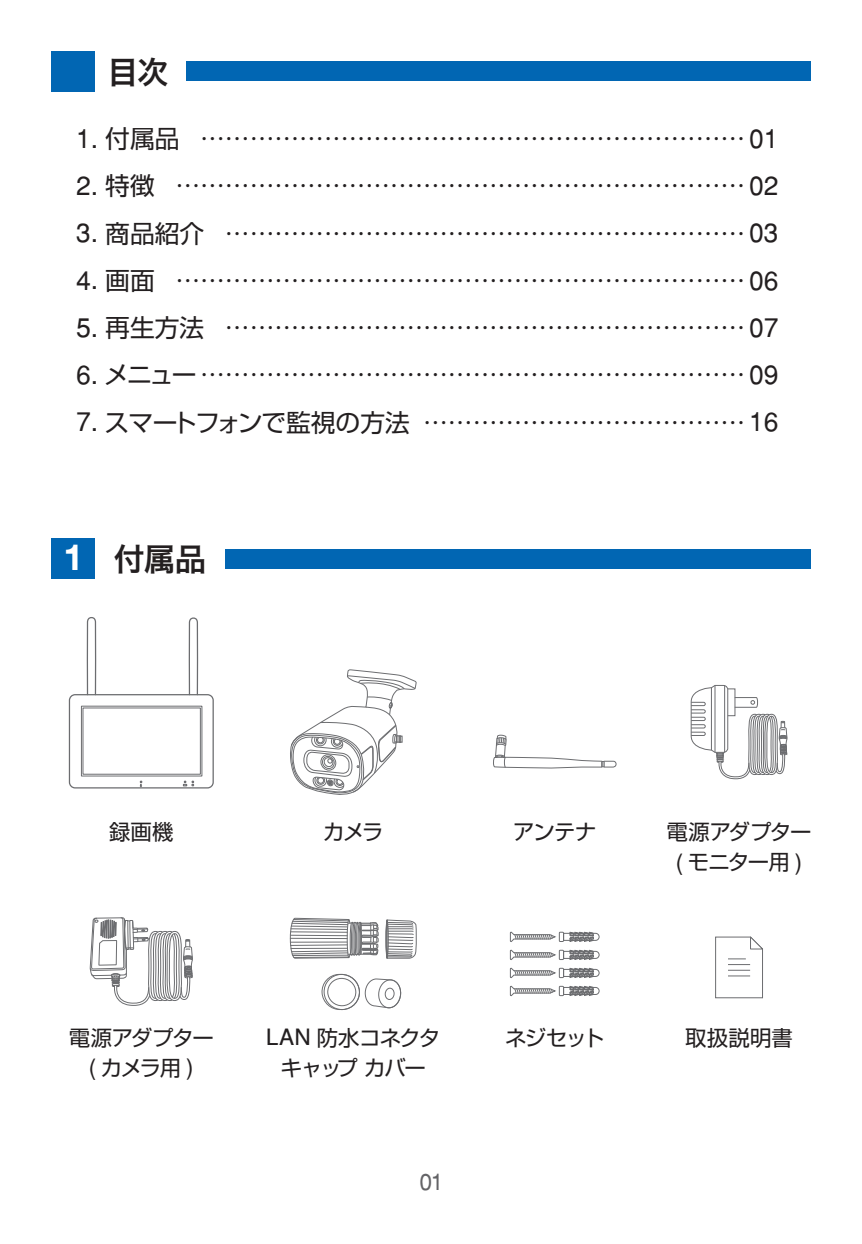
<style>
.page{position:relative;width:862px;height:1244px;background:#fff}
.page>*{position:absolute;margin:0;border:0;box-sizing:border-box;transform-origin:0 0}
.t1{font:31.5px "Hira Kaku Pro N W6";color:#231f20}
.t2{font:24.75px "Shin Go Pro";color:#231f20}
.t3{font:24.75px "Shin Go Pro";letter-spacing:-.025em;color:#231f20}
.t4{font:22.72px "Helvetica";color:#636366}
.t5{font:21.38px/30.4px "Shin Go Pro";letter-spacing:-.045em;color:#231f20;text-align:center}
.s1{font-family:"Helvetica";font-size:26.32px}
.s2{font-family:"Helvetica";font-size:26.1px}
.s3{font-family:"Helvetica 75";font-weight:700;font-size:36px;color:#fff}
.s4{font-family:"Helvetica";font-size:22.5px}
</style>
<div class="page">
<svg style="left:139px;top:780px;width:3px;height:6px"></svg>
<svg style="left:182px;top:780px;width:12px;height:6px"></svg>
<div style="left:69px;top:694px;width:145px;height:94px;border:1px solid #6c6d70;border-radius:6px"></div>
<div style="left:81px;top:706px;width:121px;height:70px;border:1px solid #6c6d70"></div>
<div style="left:82px;top:707px;width:119px;height:68px;border:1px solid #6c6d70"></div>
<svg style="left:188px;top:617px;width:10px;height:79px"></svg>
<svg style="left:86px;top:617px;width:11px;height:79px"></svg>
<svg style="left:493px;top:734px;width:123px;height:35px"></svg>
<svg style="left:715px;top:936px;width:48px;height:63px"></svg>
<svg style="left:509px;top:985px;width:91px;height:12px"></svg>
<svg style="left:509px;top:931px;width:91px;height:48px"></svg>
<svg style="left:89px;top:917px;width:104px;height:89px"></svg>
<svg style="left:289px;top:917px;width:128px;height:93px"></svg>
<div style="left:323px;top:973px;width:37px;height:37px;border:1px solid #6c6d70;border-radius:50%"></div>
<svg style="left:690px;top:685px;width:97px;height:95px"></svg>
<div style="left:186px;top:62px;width:624px;height:19px;background:#0166b3"></div>
<div style="left:51px;top:51px;width:43px;height:40px;background:#0166b3"></div>
<div style="left:225px;top:549px;width:585px;height:19px;background:#0166b3"></div>
<div style="left:51px;top:539px;width:43px;height:40px;background:#0166b3"></div>
<svg style="left:290px;top:669px;width:127px;height:126px"></svg>
<p class="t1" style="left:107px;top:43px;width:63px">目次</p>
<p class="t2" style="left:76px;top:118px;width:703px"><span class="s1">1</span><span class="s2">.</span> 付属品 ………………………………………………………… <span class="s1">01</span></p>
<p class="t2" style="left:76px;top:166px;width:703px"><span class="s1">2</span><span class="s2">.</span> 特徴 …………………………………………………………… <span class="s1">02</span></p>
<p class="t2" style="left:76px;top:213px;width:703px"><span class="s1">3</span><span class="s2">.</span> 商品紹介 ……………………………………………………… <span class="s1">03</span></p>
<p class="t2" style="left:76px;top:260px;width:703px"><span class="s1">4</span><span class="s2">.</span> 画面 …………………………………………………………… <span class="s1">06</span></p>
<p class="t2" style="left:76px;top:307px;width:703px"><span class="s1">5</span><span class="s2">.</span> 再生方法 ……………………………………………………… <span class="s1">07</span></p>
<p class="t2" style="left:76px;top:355px;width:703px"><span class="s1">6</span><span class="s2">.</span> メニュー………………………………………………………… <span class="s1">09</span></p>
<p class="t3" style="left:76px;top:402px;width:703px"><span class="s1">7</span><span class="s2">.</span> スマートフォンで監視の方法 ………………………………… <span class="s1">16</span></p>
<p class="t1" style="left:63px;top:531px;width:144px"><span class="s3">1</span> 付属品</p>
<p class="t5" style="left:109px;top:814px;width:66px">録画機</p>
<p class="t5" style="left:323px;top:814px;width:62px">カメラ</p>
<p class="t5" style="left:512px;top:814px;width:85px">アンテナ</p>
<p class="t5" style="left:666px;top:814px;width:146px">電源アダプター<span class="s4">(</span> モニター用 <span class="s4">)</span></p>
<p class="t5" style="left:69px;top:1019px;width:146px">電源アダプター<span class="s4">(</span> カメラ用 <span class="s4">)</span></p>
<p class="t5" style="left:266px;top:1019px;width:175px"><span class="s4">LAN</span> 防水コネクタキャップカバー</p>
<p class="t5" style="left:505px;top:1019px;width:101px">ネジセット</p>
<p class="t5" style="left:684px;top:1019px;width:109px">取扱説明書</p>
<p class="t4" style="left:419px;top:1168px;width:26px">01</p>
</div>
